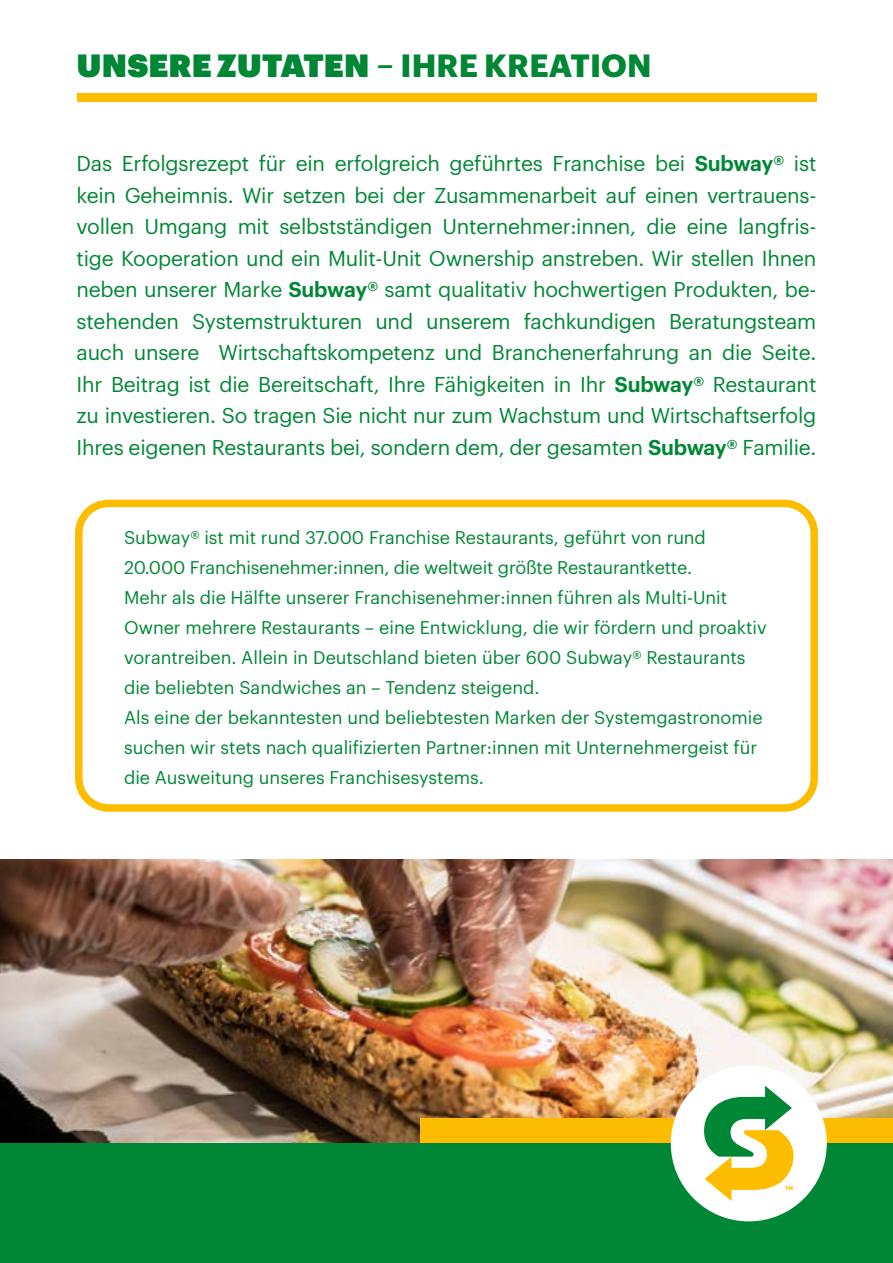
<style>
.page{position:relative;width:893px;height:1263px;background:#fff}
.page>*{position:absolute;margin:0;border:0;box-sizing:border-box;transform-origin:0 0}
.t1{font:31.5px "Subway Sans LCG Super";letter-spacing:.005em;color:#008736}
.t2{font:21px/31.5px "Subway Sans LCG";letter-spacing:-.01em;color:#008736;text-align:justify}
.t3{font:18px/30px "Subway Sans LCG";color:#008736}
.s1{font-family:"Subway Sans LCG";font-weight:600;font-style:italic}
.s2{font-family:"Subway Sans LCG";font-weight:700}
.s3{font-weight:600}
</style>
<div class="page">
<img style="left:0;top:859px;width:893px;height:284px">
<div style="left:75px;top:500px;width:743px;height:312px;border:8px solid #fcbd00;border-radius:30px"></div>
<div style="left:421px;top:1118px;width:472px;height:51px;background:#fcbd00"></div>
<div style="left:77px;top:93px;width:739px;height:9px;background:#fcbd00"></div>
<div style="left:0;top:1143px;width:893px;height:120px;background:#008736"></div>
<div style="left:671px;top:1065px;width:156px;height:156px;background:#fff;border-radius:50%"></div>
<svg style="left:704px;top:1086px;width:90px;height:115px"></svg>
<h1 class="t1" style="left:77px;top:41px;width:576px">UNSERE ZUTATEN <span class="s1">–</span> <span class="s2">IHRE KREATION</span></h1>
<p class="t2" style="left:77px;top:146px;width:741px">Das Erfolgsrezept für ein erfolgreich geführtes Franchise bei <span class="s3">Subway®</span> ist kein Geheimnis. Wir setzen bei der Zusammenarbeit auf einen vertrauens&shy;vollen Umgang mit selbstständigen Unternehmer:innen, die eine langfris&shy;tige Kooperation und ein Mulit-Unit Ownership anstreben. Wir stellen Ihnen neben unserer Marke <span class="s3">Subway®</span> samt qualitativ hochwertigen Produkten, be&shy;stehenden Systemstrukturen und unserem fachkundigen Beratungsteam auch unsere Wirtschaftskompetenz und Branchenerfahrung an die Seite.<br>Ihr Beitrag ist die Bereitschaft, Ihre Fähigkeiten in Ihr <span class="s3">Subway®</span> Restaurant zu investieren. So tragen Sie nicht nur zum Wachstum und Wirtschaftserfolg Ihres eigenen Restaurants bei, sondern dem, der gesamten <span class="s3">Subway®</span> Familie.</p>
<p class="t3" style="left:124px;top:520px;width:644px">Subway® ist mit rund 37.000 Franchise Restaurants, geführt von rund 20.000 Franchisenehmer:innen, die weltweit größte Restaurantkette.<br>Mehr als die Hälfte unserer Franchisenehmer:innen führen als Multi-Unit Owner mehrere Restaurants – eine Entwicklung, die wir fördern und proaktiv vorantreiben. Allein in Deutschland bieten über 600 Subway® Restaurants die beliebten Sandwiches an – Tendenz steigend.<br>Als eine der bekanntesten und beliebtesten Marken der Systemgastronomie suchen wir stets nach qualifizierten Partner:innen mit Unternehmergeist für die Ausweitung unseres Franchisesystems.</p>
</div>
